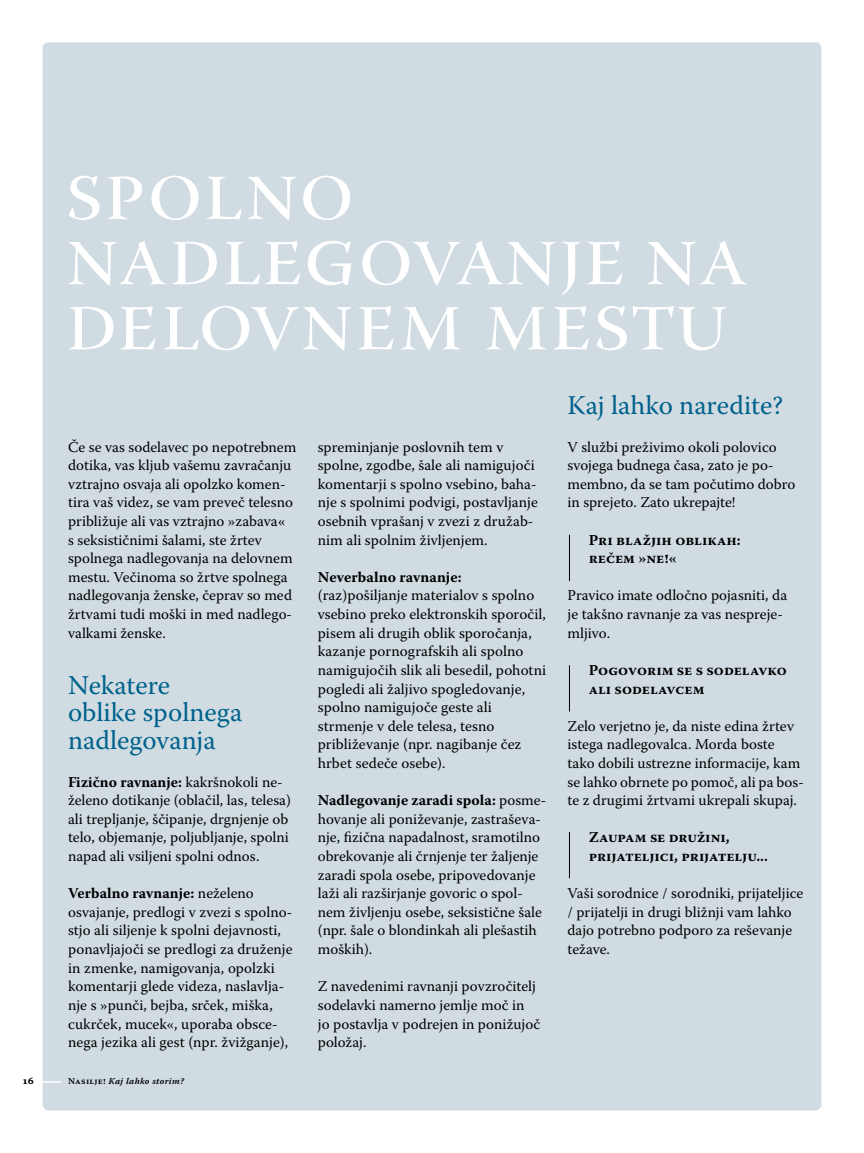
<style>
.page{position:relative;width:864px;height:1153px;background:#fff}
.page>*{position:absolute;margin:0;border:0;box-sizing:border-box;transform-origin:0 0}
.t1{font:90px/65.1px "Warnock Pro Disp";letter-spacing:.005em;color:#fff}
.t2{font:27px/27.9px "Warnock Pro";color:#00628c}
.t3{font:15px/18.6px "Warnock Pro";letter-spacing:.005em;color:#000}
.t4{font:700 15px/18.6px "Warnock Pro";color:#000}
.t5{font:10.5px "Warnock Pro Bold Capt";color:#000}
.t6{font:9px "Warnock Pro Semibold It Capt";letter-spacing:.03em;color:#000}
.s1{font-weight:700}
.s2{font-family:"Warnock Pro Semibold Capt"}
</style>
<div class="page">
<div style="left:43px;top:42px;width:778px;height:1068px;background:#d0dce2;border-radius:6px"></div>
<hr style="left:568px;top:665px;width:1px;height:46px;background:#000">
<hr style="left:568px;top:534px;width:1px;height:47px;background:#000">
<hr style="left:568px;top:831px;width:1px;height:47px;background:#000">
<svg style="left:43px;top:1081px;width:19px;height:1px"></svg>
<h1 class="t1" style="left:65px;top:168px;width:684px">spolno nadlegovanje na delovnem mestu</h1>
<p class="t3" style="left:68px;top:437px;width:230px">Če se vas sodelavec po nepotrebnem dotika, vas kljub vašemu zavračanju vztrajno osvaja ali opolzko komen&shy;tira vaš videz, se vam preveč telesno približuje ali vas vztrajno »zabava«<br>s seksističnimi šalami, ste žrtev spolnega nadlegovanja na delovnem mestu. Večinoma so žrtve spolnega nadlegovanja ženske, čeprav so med žrtvami tudi moški in med nadlego&shy;valkami ženske.</p>
<h2 class="t2" style="left:68px;top:670px;width:176px">Nekatere oblike spolnega nadlegovanja</h2>
<p class="t3" style="left:68px;top:772px;width:224px"><span class="s1">Fizično ravnanje:</span> kakršnokoli ne&shy;želeno dotikanje (oblačil, las, telesa) ali trepljanje, ščipanje, drgnjenje ob telo, objemanje, poljubljanje, spolni napad ali vsiljeni spolni odnos.</p>
<p class="t3" style="left:68px;top:883px;width:226px"><span class="s1">Verbalno ravnanje:</span> neželeno osvajanje, predlogi v zvezi s spolno&shy;stjo ali siljenje k spolni dejavnosti, ponavljajoči se predlogi za druženje in zmenke, namigovanja, opolzki komentarji glede videza, naslavlja&shy;nje s »punči, bejba, srček, miška, cukrček, mucek«, uporaba obsce&shy;nega jezika ali gest (npr. žvižganje),</p>
<p class="t5" style="left:23px;top:1074px;width:12px">16</p>
<p class="t6" style="left:68px;top:1075px;width:117px"><span class="s2">Nasilje!</span> Kaj lahko storim?</p>
<p class="t3" style="left:317px;top:437px;width:221px">spreminjanje poslovnih tem v spolne, zgodbe, šale ali namigujoči komentarji s spolno vsebino, baha&shy;nje s spolnimi podvigi, postavljanje osebnih vprašanj v zvezi z družab&shy;nim ali spolnim življenjem.</p>
<p class="t4" style="left:317px;top:567px;width:145px">Neverbalno ravnanje:</p>
<p class="t3" style="left:317px;top:586px;width:230px">(raz)pošiljanje materialov s spolno vsebino preko elektronskih sporočil, pisem ali drugih oblik sporočanja, kazanje pornografskih ali spolno namigujočih slik ali besedil, pohotni pogledi ali žaljivo spogledovanje, spolno namigujoče geste ali strmenje v dele telesa, tesno približevanje (npr. nagibanje čez hrbet sedeče osebe).</p>
<p class="t3" style="left:317px;top:790px;width:230px"><span class="s1">Nadlegovanje zaradi spola:</span> posme&shy;hovanje ali poniževanje, zastraševa&shy;nje, fizična napadalnost, sramotilno obrekovanje ali črnjenje ter žaljenje zaradi spola osebe, pripovedovanje laži ali razširjanje govoric o spol&shy;nem življenju osebe, seksistične šale (npr. šale o blondinkah ali plešastih moških).</p>
<p class="t3" style="left:317px;top:976px;width:224px">Z navedenimi ravnanji povzročitelj sodelavki namerno jemlje moč in<br>jo postavlja v podrejen in ponižujoč položaj.</p>
<h2 class="t2" style="left:567px;top:391px;width:217px">Kaj lahko naredite?</h2>
<p class="t3" style="left:567px;top:437px;width:229px">V službi preživimo okoli polovico svojega budnega časa, zato je po&shy;membno, da se tam počutimo dobro in sprejeto. Zato ukrepajte!</p>
<p class="t4" style="left:588px;top:530px;width:153px">Pri blažjih oblikah: rečem »ne!«</p>
<p class="t3" style="left:567px;top:586px;width:221px">Pravico imate odločno pojasniti, da je takšno ravnanje za vas nespreje&shy;mljivo.</p>
<p class="t4" style="left:588px;top:660px;width:199px">Pogovorim se s sodelavko ali sodelavcem</p>
<p class="t3" style="left:567px;top:716px;width:236px">Zelo verjetno je, da niste edina žrtev istega nadlegovalca. Morda boste tako dobili ustrezne informacije, kam se lahko obrnete po pomoč, ali pa bos&shy;te z drugimi žrtvami ukrepali skupaj.</p>
<p class="t4" style="left:588px;top:827px;width:181px">Zaupam se družini, prijateljici, prijatelju...</p>
<p class="t3" style="left:567px;top:883px;width:237px">Vaši sorodnice / sorodniki, prijateljice / prijatelji in drugi bližnji vam lahko dajo potrebno podporo za reševanje težave.</p>
</div>
